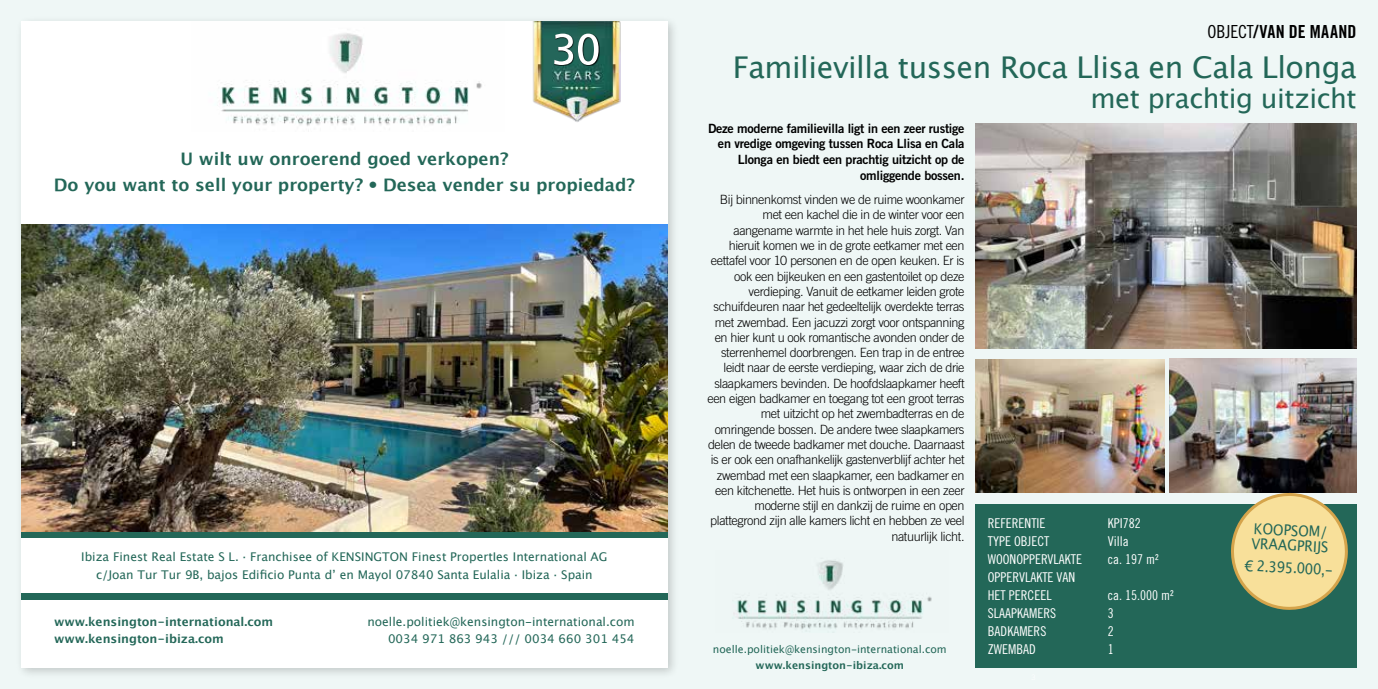
<style>
.page{position:relative;width:1378px;height:689px;background:#fff}
.page>*{position:absolute;margin:0;border:0;box-sizing:border-box;transform-origin:0 0}
.t1{font:30px "Lucida Grande";letter-spacing:-.015em;color:#236758}
.t2{font:27px "Lucida Grande";letter-spacing:-.015em;color:#236758}
.t3{font:18px "Trade Gothic LT Std Bd Cn 20";letter-spacing:.025em;color:#000}
.t4{font:700 17.25px/25.3px "Lucida Grande";color:#236758;text-align:center}
.t5{font:15px/15px "Lucida Grande";color:#236758;scale:.9 1}
.t6{font:13.5px/18px "Trade Gothic LT Std Cn 18";color:#fff}
.t7{font:300 12.75px/15.3px "Trade Gothic LT Std";letter-spacing:-.03em;color:#000;text-align:right}
.t8{font:12.75px/15.8px "Trade Gothic LT Std Bd 2";letter-spacing:-.02em;color:#000;text-align:right}
.t9{font:12px/16.5px "Lucida Grande";color:#236758;text-align:right}
.t10{font:700 12px/16.5px "Lucida Grande";color:#236758}
.t11{font:10.5px "Lucida Grande";color:#236758}
.t12{font:700 10.5px "Lucida Grande";color:#236758}
.s1{font-size:13.5px}
.s2{font-family:"Trade Gothic LT Std Cn 18"}
</style>
<div class="page">
<div style="left:0;top:0;width:689px;height:689px;background:#eff7f6"></div>
<div style="left:15px;top:15px;width:664px;height:664px;background:#000;opacity:.2"></div>
<div style="left:21px;top:21px;width:647px;height:647px;background:#fff"></div>
<div style="left:21px;top:531px;width:647px;height:7px;background:#236758"></div>
<img style="left:21px;top:225px;width:647px;height:306px">
<img style="left:221px;top:33px;width:261px;height:93px">
<img style="left:533px;top:21px;width:88px;height:101px">
<div style="left:21px;top:593px;width:647px;height:7px;background:#236758"></div>
<div style="left:554px;top:33px;width:46px;height:33px;background:#000;opacity:.95"></div>
<svg style="left:554px;top:34px;width:44px;height:31px"></svg>
<div style="left:689px;top:0;width:689px;height:689px;background:#eff7f6"></div>
<img style="left:975px;top:123px;width:381px;height:225px">
<img style="left:976px;top:359px;width:188px;height:134px">
<img style="left:1169px;top:358px;width:187px;height:135px">
<div style="left:975px;top:504px;width:381px;height:164px;background:#236758"></div>
<img style="left:733px;top:560px;width:199px;height:73px">
<svg style="left:1227px;top:490px;width:124px;height:120px"></svg>
<h3 class="t4" style="left:54px;top:146px;width:583px">U wilt uw onroerend goed verkopen?<br>Do you want to sell your property? <span class="s1">•</span> Desea vender su propiedad?</h3>
<p class="t9" style="left:81px;top:548px;width:528px;line-height:18px;text-align:center">Ibiza Finest Real Estate S L. · Franchisee of KENSINGTON Finest PropertIes International AG c/Joan Tur Tur 9B, bajos Edificio Punta dʼ en Mayol 07840 Santa Eulalia · Ibiza · Spain</p>
<p class="t10" style="left:54px;top:613px;width:221px">www.kensington-international.com www.kensington-ibiza.com</p>
<p class="t9" style="left:367px;top:614px;width:269px">noelle.politiek@kensington-international.com<br>0034 971 863 943 /// 0034 660 301 454</p>
<h3 class="t3" style="left:1207px;top:21px;width:151px"><span class="s2">OBJECT</span>/VAN DE MAAND</h3>
<h1 class="t1" style="left:733px;top:50px;width:625px">Familievilla tussen Roca Llisa en Cala Llonga</h1>
<h2 class="t2" style="left:1090px;top:82px;width:268px">met prachtig uitzicht</h2>
<p class="t8" style="left:708px;top:120px;width:258px">Deze moderne familievilla ligt in een zeer rustige en vredige omgeving tussen Roca Llisa en Cala Llonga en biedt een prachtig uitzicht op de omliggende bossen.</p>
<p class="t7" style="left:707px;top:192px;width:259px">Bij binnenkomst vinden we de ruime woonkamer met een kachel die in de winter voor een aangename warmte in het hele huis zorgt. Van hieruit komen we in de grote eetkamer met een eettafel voor 10 personen en de open keuken. Er is ook een bijkeuken en een gastentoilet op deze verdieping. Vanuit de eetkamer leiden grote schuifdeuren naar het gedeeltelijk overdekte terras met zwembad. Een jacuzzi zorgt voor ontspanning en hier kunt u ook romantische avonden onder de sterrenhemel doorbrengen. Een trap in de entree leidt naar de eerste verdieping, waar zich de drie slaapkamers bevinden. De hoofdslaapkamer heeft een eigen badkamer en toegang tot een groot terras met uitzicht op het zwembadterras en de omringende bossen. De andere twee slaapkamers delen de tweede badkamer met douche. Daarnaast is er ook een onafhankelijk gastenverblijf achter het zwembad met een slaapkamer, een badkamer en een kitchenette. Het huis is ontworpen in een zeer moderne stijl en dankzij de ruime en open plattegrond zijn alle kamers licht en hebben ze veel natuurlijk licht.</p>
<p class="t11" style="left:713px;top:643px;width:235px">noelle.politiek@kensington-international.com</p>
<p class="t12" style="left:755px;top:657px;width:150px">www.kensington-ibiza.com</p>
<p class="t6" style="left:988px;top:514px;width:59px">REFERENTIE</p>
<p class="t6" style="left:1108px;top:514px;width:34px">KPI782</p>
<p class="t6" style="left:988px;top:532px;width:63px">TYPE OBJECT</p>
<p class="t6" style="left:1108px;top:532px;width:22px">Villa</p>
<p class="t6" style="left:988px;top:550px;width:96px">WOONOPPERVLAKTE</p>
<p class="t6" style="left:1108px;top:550px;width:52px">ca. 197 m²</p>
<p class="t6" style="left:988px;top:568px;width:89px">OPPERVLAKTE VAN<br>HET PERCEEL</p>
<p class="t6" style="left:1108px;top:586px;width:67px">ca. 15.000 m²</p>
<p class="t6" style="left:988px;top:604px;width:70px">SLAAPKAMERS</p>
<p class="t6" style="left:1108px;top:604px;width:7px">3</p>
<p class="t6" style="left:988px;top:622px;width:60px">BADKAMERS</p>
<p class="t6" style="left:1108px;top:622px;width:7px">2</p>
<p class="t6" style="left:988px;top:640px;width:49px">ZWEMBAD</p>
<p class="t6" style="left:1108px;top:640px;width:7px">1</p>
<p class="t5" style="left:1252px;top:521px;width:87px;rotate:3deg">KOOPSOM/<br>VRAAGPRIJS</p>
<p class="t5" style="left:1245px;top:558px;width:100px;rotate:3deg">€ 2.395.000,-</p>
</div>
